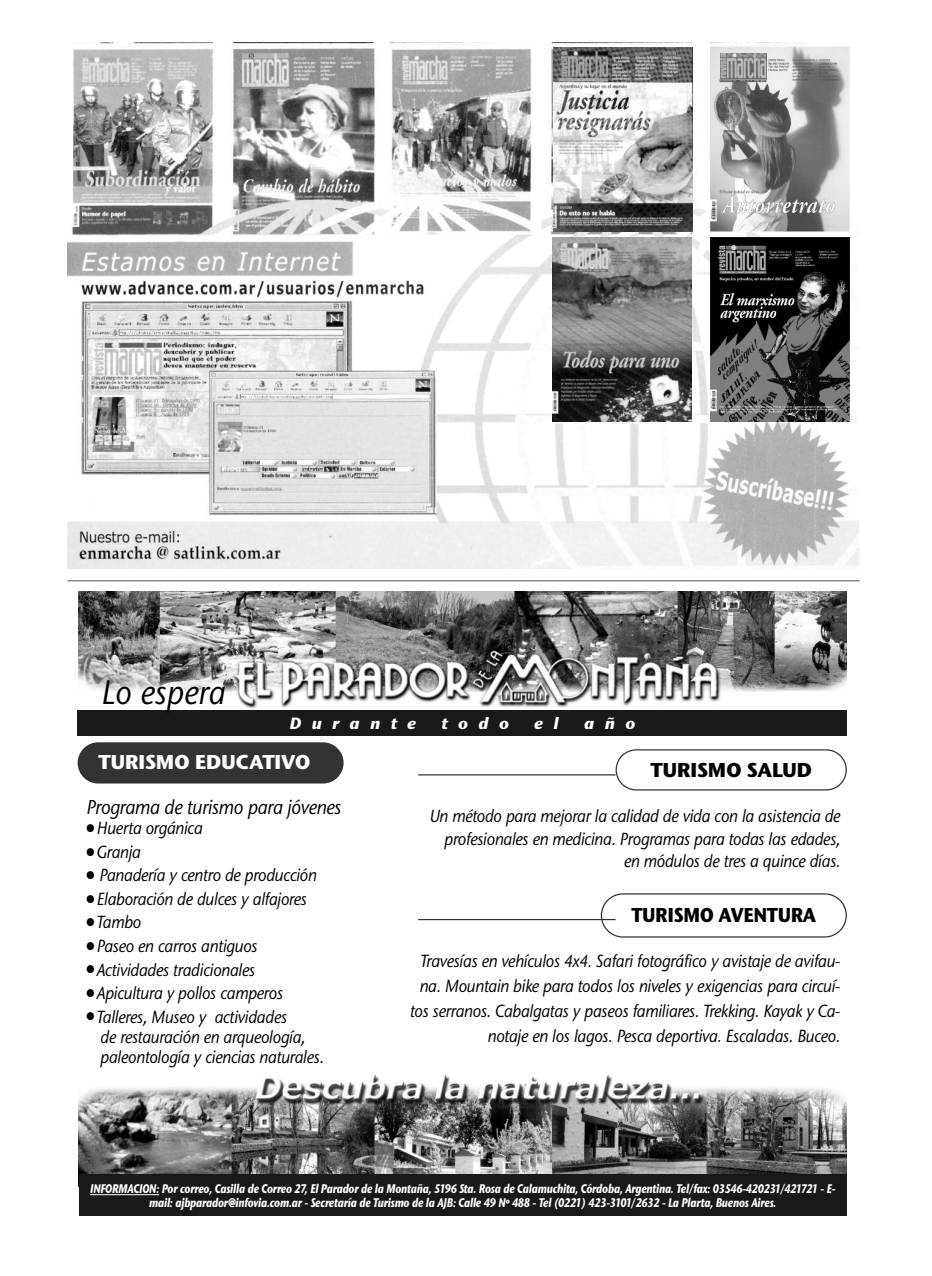
<style>
.page{position:relative;width:932px;height:1276px;background:#fff}
.page>*{position:absolute;margin:0;border:0;box-sizing:border-box;transform-origin:0 0}
.t1{font:italic 34px "Stone Sans ITCTT Medium";color:#000;scale:.9 1}
.t2{font:italic 20px "Stone Sans ITCTT Medium";letter-spacing:-.02em;color:#000;scale:.9 1}
.t3{font:20px "Stone Sans ITCTT Bold";letter-spacing:-.025em;color:#fff}
.t4{font:20px "Stone Sans ITCTT Bold";letter-spacing:-.025em;color:#000;scale:.9 1}
.t5{font:20px "Stone Sans ITCTT Bold";letter-spacing:-.025em;color:#000}
.t6{font:italic 17.5px/25px "Stone Sans ITCTT Medium";letter-spacing:-.02em;color:#000;text-align:right;scale:.9 1}
.t7{font:italic 16.25px "Stone Sans ITCTT Bold";letter-spacing:.62em;color:#fff}
.t8{font:italic 12.5px/13.8px "Stone Sans ITCTT Bold";letter-spacing:-.025em;color:#fff;text-align:center;scale:.8 1}
</style>
<div class="page">
<img style="left:79px;top:591px;width:767px;height:583px">
<img style="left:67px;top:43px;width:792px;height:525px">
<img style="left:553px;top:47px;width:139px;height:185px">
<img style="left:710px;top:47px;width:139px;height:184px">
<img style="left:710px;top:237px;width:139px;height:185px">
<img style="left:552px;top:237px;width:139px;height:185px">
<img style="left:720px;top:54px;width:45px;height:25px">
<div style="left:79px;top:1174px;width:767px;height:42px;background:#191919"></div>
<hr style="left:90px;top:1194px;width:69px;height:1px;background:#fff">
<hr style="left:67px;top:580px;width:792px;height:1px;background:#4d4d4d">
<svg style="left:615px;top:749px;width:231px;height:41px"></svg>
<div style="left:78px;top:710px;width:769px;height:25px;background:#191919"></div>
<svg style="left:600px;top:893px;width:246px;height:44px"></svg>
<div style="left:78px;top:742px;width:265px;height:41px;background:#333;border-radius:21px"></div>
<hr style="left:418px;top:919px;width:197px;height:1px;background:#333">
<hr style="left:418px;top:774px;width:197px;height:1px;background:#333">
<h1 class="t1" style="left:102px;top:671px;width:140px">Lo espera</h1>
<p class="t7" style="left:289px;top:714px;width:128px">Durante</p>
<p class="t7" style="left:441px;top:714px;width:69px">todo</p>
<p class="t7" style="left:534px;top:714px;width:26px">e l</p>
<p class="t7" style="left:584px;top:714px;width:53px">año</p>
<p class="t3" style="left:98px;top:749px;width:213px">TURISMO EDUCATIVO</p>
<p class="t2" style="left:86px;top:795px;width:285px">Programa de turismo para jóvenes</p>
<p class="t6" style="left:86px;top:815px;width:131px">● Huerta orgánica</p>
<p class="t6" style="left:86px;top:839px;width:62px">● Granja</p>
<p class="t6" style="left:86px;top:862px;width:258px">● Panadería y centro de producción</p>
<p class="t6" style="left:86px;top:886px;width:247px">● Elaboración de dulces y alfajores</p>
<p class="t6" style="left:86px;top:910px;width:63px">● Tambo</p>
<p class="t6" style="left:86px;top:933px;width:192px">● Paseo en carros antiguos</p>
<p class="t6" style="left:86px;top:957px;width:189px">● Actividades tradicionales</p>
<p class="t6" style="left:86px;top:980px;width:220px">● Apicultura y pollos camperos</p>
<p class="t6" style="left:101px;top:1006px;width:250px;line-height:20px;text-align:left;text-indent:-14px">● Talleres, Museo y actividades<br>de restauración en arqueología, paleontología y ciencias naturales.</p>
<p class="t5" style="left:650px;top:757px;width:163px">TURISMO SALUD</p>
<p class="t6" style="left:429px;top:805px;width:458px;line-height:22.5px">Un método para mejorar la calidad de vida con la asistencia de profesionales en medicina. Programas para todas las edades, en módulos de tres a quince días.</p>
<p class="t4" style="left:631px;top:902px;width:206px">TURISMO AVENTURA</p>
<p class="t6" style="left:410px;top:948px;width:479px">Travesías en vehículos 4x4. Safari fotográfico y avistaje de avifau&shy;na. Mountain bike para todos los niveles y exigencias para circuí&shy;tos serranos. Cabalgatas y paseos familiares. Trekking. Kayak y Ca&shy;notaje en los lagos. Pesca deportiva. Escaladas. Buceo.</p>
<p class="t8" style="left:90px;top:1181px;width:932px">INFORMACION: Por correo, Casilla de Correo 27, El Parador de la Montaña, 5196 Sta. Rosa de Calamuchita, Córdoba, Argentina. Tel/fax: 03546-420231/421721 - E&shy;mail: ajbparador@infovia.com.ar - Secretaría de Turismo de la AJB: Calle 49 Nº 488 - Tel (0221) 423-3101/2632 - La Plarta, Buenos Aires.</p>
</div>
